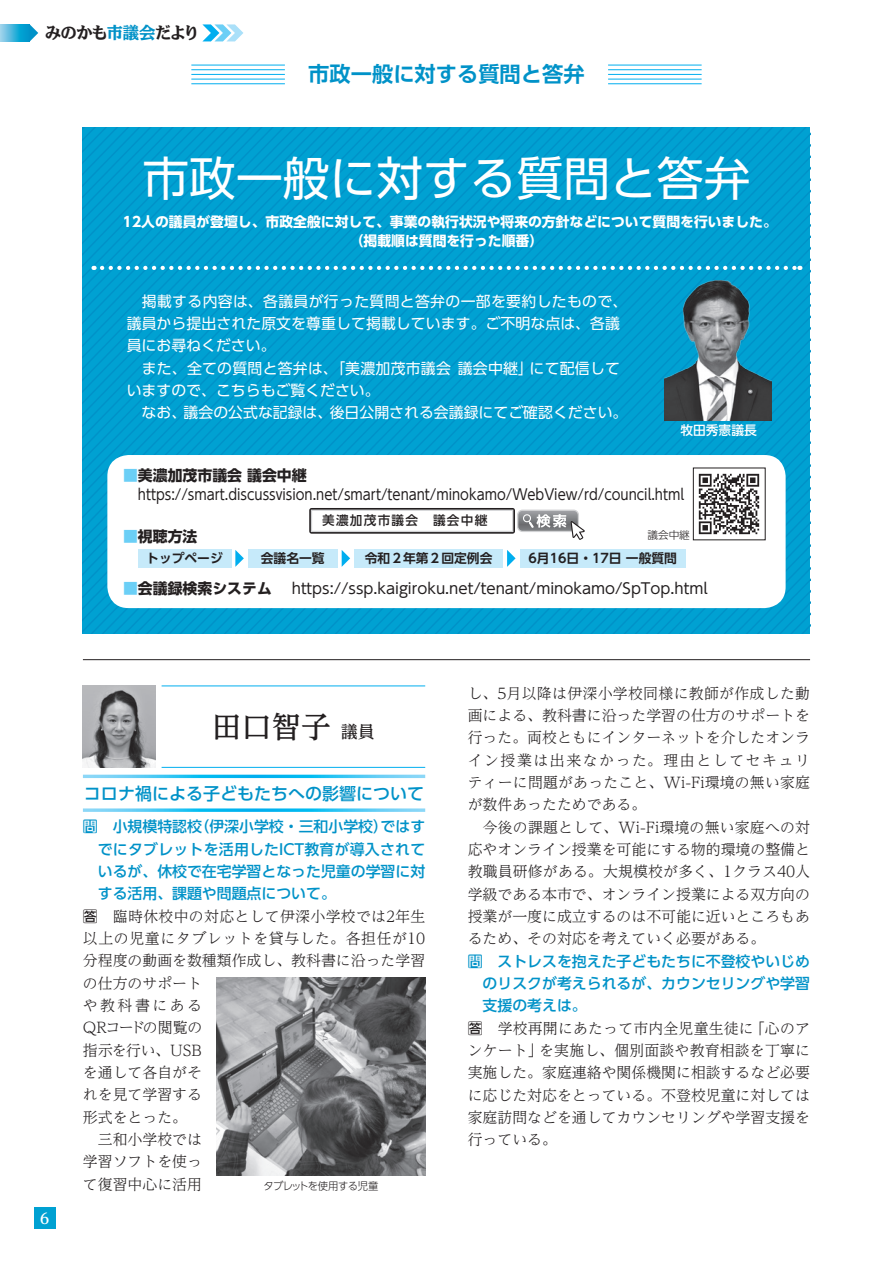
<style>
.page{position:relative;width:893px;height:1263px;background:#fff}
.page>*{position:absolute;margin:0;border:0;box-sizing:border-box;transform-origin:0 0}
.t1{font:46.8px "UD Shin Go Pro";color:#fff}
.t2{font:500 29.7px "UD Reimin Pro";color:#231f20}
.t3{font:700 21.3px "UD Shin Go Pro De";color:#0092c8}
.t4{font:500 16.95px "UD Shin Go Pro";color:#0092c8}
.t5{font:16.95px "Ro NOW Std ME";letter-spacing:-.075em;color:#231f20}
.t6{font:300 14.85px/22.4px "UD Reimin Pro";color:#231f20}
.t7{font:14.85px/22.4px "UD Shin Go Pro";letter-spacing:.005em;color:#fff}
.t8{font:500 14.85px/22.4px "UD Shin Go Pro";color:#0092c8;text-align:justify}
.t9{font:14.85px/19.2px "UD Shin Go Pro";color:#231f20;scale:.88 1}
.t10{font:14.85px "UD Shin Go Pro";color:#231f20}
.t11{font:700 14.85px "UD Shin Go Pro";color:#231f20}
.t12{font:700 14.85px "UD Reimin Pro";color:#fff}
.t13{font:700 13.8px/19.2px "UD Shin Go Pro";color:#fff;text-align:center}
.t14{font:700 12.75px "UD Shin Go Pro De";color:#231f20}
.t15{font:500 12.75px "UD Shin Go Pro";color:#fff}
.t16{font:500 12.6px "UD Shin Go Pro";letter-spacing:.1em;color:#231f20}
.t17{font:300 10.65px "UD Shin Go Pro";letter-spacing:-.04em;color:#231f20}
.s1{color:#0092c8}
.s2{font-weight:700;color:#6bcff6}
.s3{font-weight:700}
.s4{color:#6bcff6}
.s5{font-size:16.95px}
.s6{font-family:"UD Shin Go Pro";font-weight:500}
</style>
<div class="page">
<svg style="left:202px;top:24px;width:41px;height:17px"></svg>
<svg style="left:0;top:24px;width:30px;height:17px"></svg>
<svg style="left:30px;top:24px;width:8px;height:17px"></svg>
<hr style="left:191px;top:65px;width:94px;height:1px;background:#00aeef">
<hr style="left:608px;top:65px;width:94px;height:1px;background:#00aeef">
<hr style="left:191px;top:69px;width:94px;height:1px;background:#00aeef">
<hr style="left:608px;top:69px;width:94px;height:1px;background:#00aeef">
<hr style="left:191px;top:74px;width:94px;height:1px;background:#00aeef">
<hr style="left:191px;top:79px;width:94px;height:1px;background:#00aeef">
<hr style="left:191px;top:84px;width:94px;height:1px;background:#00aeef">
<hr style="left:608px;top:74px;width:94px;height:1px;background:#00aeef">
<hr style="left:608px;top:79px;width:94px;height:1px;background:#00aeef">
<hr style="left:608px;top:84px;width:94px;height:1px;background:#00aeef">
<hr style="left:83px;top:659px;width:727px;height:1px;background:#231f20">
<img style="left:83px;top:128px;width:727px;height:506px">
<img style="left:665px;top:263px;width:106px;height:157px">
<svg style="left:102px;top:266px;width:698px;height:4px"></svg>
<div style="left:107px;top:455px;width:679px;height:153px;background:#fff;border-radius:21px"></div>
<div style="left:138px;top:549px;width:93px;height:19px;background:#c6eafa"></div>
<div style="left:520px;top:549px;width:166px;height:19px;background:#c6eafa"></div>
<div style="left:248px;top:549px;width:89px;height:19px;background:#c6eafa"></div>
<div style="left:354px;top:549px;width:149px;height:19px;background:#c6eafa"></div>
<div style="left:309px;top:508px;width:206px;height:26px;border:4px solid #231f20"></div>
<svg style="left:311px;top:510px;width:274px;height:30px"></svg>
<svg style="left:235px;top:550px;width:9px;height:17px"></svg>
<svg style="left:342px;top:550px;width:8px;height:17px"></svg>
<svg style="left:507px;top:550px;width:9px;height:17px"></svg>
<img style="left:698px;top:473px;width:62px;height:62px">
<img style="left:83px;top:686px;width:72px;height:81px">
<hr style="left:162px;top:686px;width:263px;height:1px;background:#00aeef">
<hr style="left:162px;top:767px;width:263px;height:1px;background:#00aeef">
<svg style="left:83px;top:808px;width:342px;height:4px"></svg>
<img style="left:217px;top:977px;width:208px;height:199px">
<div style="left:34px;top:1208px;width:21px;height:21px;background:#00a1d2"></div>
<p class="t5" style="left:44px;top:21px;width:157px">みのかも<span class="s1">市議会</span>だより</p>
<h3 class="t3" style="left:308px;top:57px;width:278px">市政一般に対する質問と答弁</h3>
<h1 class="t1" style="left:142px;top:141px;width:610px">市政一般に対する質問と答弁</h1>
<p class="t13" style="left:123px;top:212px;width:655px">12人の議員が登壇し、市政全般に対して、事業の執行状況や将来の方針などについて質問を行いました。（掲載順は質問を行った順番）</p>
<p class="t7" style="left:127px;top:289px;width:502px">　掲載する内容は、各議員が行った質問と答弁の一部を要約したもので、議員から提出された原文を尊重して掲載しています。ご不明な点は、各議員にお尋ねください。<br>　また、全ての質問と答弁は、「美濃加茂市議会 議会中継」にて配信していますので、こちらもご覧ください。<br>　なお、議会の公式な記録は、後日公開される会議録にてご確認ください。</p>
<p class="t15" style="left:680px;top:420px;width:78px">牧田秀憲議長</p>
<p class="t9" style="left:138px;top:465px;width:622px;text-indent:-15px"><span class="s2">■</span><span class="s3">美濃加茂市議会 議会中継</span>https://smart.discussvision.net/smart/tenant/minokamo/WebView/rd/council.html</p>
<p class="t16" style="left:322px;top:510px;width:167px">美濃加茂市議会　議会中継</p>
<p class="t11" style="left:123px;top:524px;width:76px"><span class="s4">■</span>視聴方法</p>
<p class="t14" style="left:146px;top:548px;width:78px">トップページ</p>
<p class="t14" style="left:261px;top:548px;width:65px">会議名一覧</p>
<p class="t14" style="left:365px;top:548px;width:129px">令和２年第２回定例会</p>
<p class="t14" style="left:529px;top:548px;width:150px">6月16日・17日 一般質問</p>
<p class="t17" style="left:647px;top:526px;width:44px">議会中継</p>
<p class="t10" style="left:123px;top:576px;width:586px"><span class="s2">■</span><span class="s3">会議録検索システム</span> 　https://ssp.kaigiroku.net/tenant/minokamo/SpTop.html</p>
<p class="t12" style="left:40px;top:1206px;width:11px">6</p>
<h2 class="t2" style="left:212px;top:702px;width:164px">田口智子 <span class="s5">議員</span></h2>
<p class="t4" style="left:84px;top:779px;width:342px">コロナ禍による子どもたちへの影響について</p>
<p class="t8" style="left:98px;top:815px;width:329px;text-indent:-15px">問　小規模特認校（伊深小学校・三和小学校）ではすでにタブレットを活用したICT教育が導入されているが、休校で在宅学習となった児童の学習に対する活用、課題や問題点について。</p>
<p class="t6" style="left:83px;top:904px;width:344px"><span class="s6">答</span>　臨時休校中の対応として伊深小学校では2年生以上の児童にタブレットを貸与した。各担任が10分程度の動画を数種類作成し、教科書に沿った学習の仕方のサポート<br>や教科書にある<br>QRコードの閲覧の<br>指示を行い、USB<br>を通して各自がそ<br>れを見て学習する<br>形式をとった。<br>　三和小学校では<br>学習ソフトを使っ<br>て復習中心に活用</p>
<p class="t17" style="left:263px;top:1178px;width:116px">タブレットを使用する児童</p>
<p class="t6" style="left:468px;top:681px;width:344px">し、5月以降は伊深小学校同様に教師が作成した動画による、教科書に沿った学習の仕方のサポートを行った。両校ともにインターネットを介したオンライン授業は出来なかった。理由としてセキュリティーに問題があったこと、Wi-Fi環境の無い家庭が数件あったためである。<br>　今後の課題として、Wi-Fi環境の無い家庭への対応やオンライン授業を可能にする物的環境の整備と教職員研修がある。大規模校が多く、1クラス40人学級である本市で、オンライン授業による双方向の授業が一度に成立するのは不可能に近いところもあるため、その対応を考えていく必要がある。</p>
<p class="t8" style="left:483px;top:949px;width:329px;text-indent:-15px">問　ストレスを抱えた子どもたちに不登校やいじめのリスクが考えられるが、カウンセリングや学習支援の考えは。</p>
<p class="t6" style="left:468px;top:1016px;width:344px;text-align:justify"><span class="s6">答</span>　学校再開にあたって市内全児童生徒に「心のアンケート」を実施し、個別面談や教育相談を丁寧に実施した。家庭連絡や関係機関に相談するなど必要に応じた対応をとっている。不登校児童に対しては家庭訪問などを通してカウンセリングや学習支援を行っている。</p>
</div>
